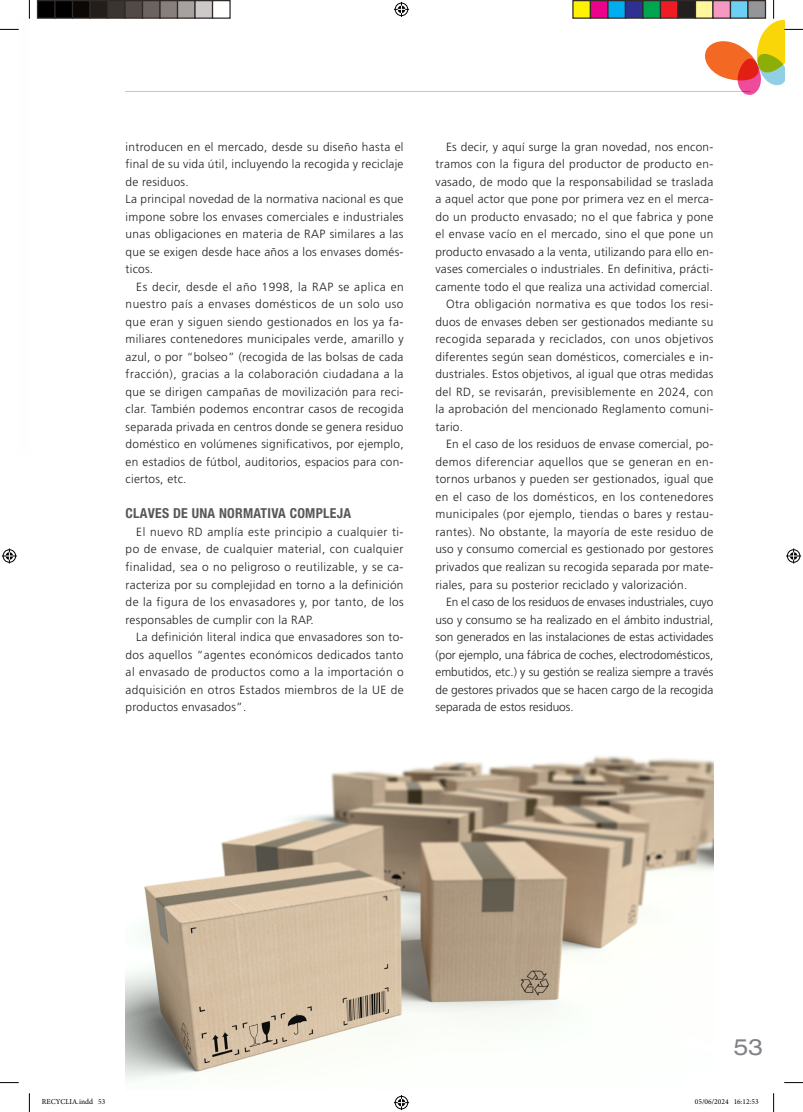
<style>
.page{position:relative;width:803px;height:1112px;background:#fff}
.page>*{position:absolute;margin:0;border:0;box-sizing:border-box;transform-origin:0 0}
.t1{font:expanded 22.5px "Helvetica Neue LT Std";color:#808285}
.t2{font:700 condensed 13.75px "Helvetica Neue LT Std";letter-spacing:.02em;color:#57585a}
.t3{font:300 11.88px/17.5px "Frutiger";letter-spacing:.02em;color:#231f20;text-align:justify}
.t4{font:7.5px "Minion Pro";color:#000}
</style>
<div class="page">
<hr style="left:125px;top:91px;width:625px;height:1px;background:#b8d989">
<img style="left:125px;top:756px;width:588px;height:325px">
<svg style="left:0;top:29px;width:19px;height:1px"></svg>
<svg style="left:0;top:1082px;width:19px;height:1px"></svg>
<svg style="left:784px;top:1082px;width:19px;height:1px"></svg>
<svg style="left:29px;top:0;width:1px;height:19px"></svg>
<svg style="left:29px;top:1093px;width:1px;height:18px"></svg>
<svg style="left:705px;top:0;width:98px;height:95px"></svg>
<svg style="left:773px;top:1093px;width:1px;height:18px"></svg>
<svg style="left:394px;top:2px;width:15px;height:15px"></svg>
<svg style="left:394px;top:1095px;width:15px;height:14px"></svg>
<svg style="left:2px;top:548px;width:15px;height:15px"></svg>
<svg style="left:786px;top:548px;width:15px;height:15px"></svg>
<div style="left:38px;top:1px;width:17px;height:17px;background:#000"></div>
<div style="left:37px;top:0;width:19px;height:19px;border:1px solid #302a28"></div>
<div style="left:55px;top:1px;width:18px;height:17px;background:#000"></div>
<div style="left:54px;top:0;width:19px;height:19px;border:1px solid #302a28"></div>
<div style="left:73px;top:1px;width:17px;height:17px;background:#0c0806"></div>
<div style="left:72px;top:0;width:19px;height:19px;border:1px solid #302a28"></div>
<div style="left:90px;top:1px;width:18px;height:17px;background:#241e1b"></div>
<div style="left:89px;top:0;width:19px;height:19px;border:1px solid #302a28"></div>
<div style="left:108px;top:1px;width:17px;height:17px;background:#3b3532"></div>
<div style="left:107px;top:0;width:19px;height:19px;border:1px solid #302a28"></div>
<div style="left:125px;top:1px;width:18px;height:17px;background:#524a47"></div>
<div style="left:124px;top:0;width:19px;height:19px;border:1px solid #302a28"></div>
<div style="left:143px;top:1px;width:17px;height:17px;background:#6b6360"></div>
<div style="left:142px;top:0;width:19px;height:19px;border:1px solid #302a28"></div>
<div style="left:160px;top:1px;width:18px;height:17px;background:#867f7c"></div>
<div style="left:159px;top:0;width:19px;height:19px;border:1px solid #302a28"></div>
<div style="left:178px;top:1px;width:17px;height:17px;background:#a7a2a0"></div>
<div style="left:177px;top:0;width:19px;height:19px;border:1px solid #302a28"></div>
<div style="left:195px;top:1px;width:18px;height:17px;background:#cdc9c8"></div>
<div style="left:194px;top:0;width:19px;height:19px;border:1px solid #302a28"></div>
<div style="left:212px;top:0;width:19px;height:19px;border:1px solid #302a28"></div>
<div style="left:573px;top:1px;width:17px;height:17px;background:#fff101"></div>
<div style="left:572px;top:0;width:19px;height:19px;border:1px solid #302a28"></div>
<div style="left:590px;top:1px;width:18px;height:17px;background:#ed028c"></div>
<div style="left:590px;top:0;width:18px;height:19px;border:1px solid #302a28"></div>
<div style="left:608px;top:1px;width:17px;height:17px;background:#00aeef"></div>
<div style="left:607px;top:0;width:19px;height:19px;border:1px solid #302a28"></div>
<div style="left:625px;top:1px;width:18px;height:17px;background:#2e3092"></div>
<div style="left:625px;top:0;width:18px;height:19px;border:1px solid #302a28"></div>
<div style="left:643px;top:1px;width:17px;height:17px;background:#00a54f"></div>
<div style="left:642px;top:0;width:19px;height:19px;border:1px solid #302a28"></div>
<div style="left:660px;top:1px;width:18px;height:17px;background:#ee1d23"></div>
<div style="left:660px;top:0;width:18px;height:19px;border:1px solid #302a28"></div>
<div style="left:678px;top:1px;width:17px;height:17px;background:#231f20"></div>
<div style="left:677px;top:0;width:19px;height:19px;border:1px solid #302a28"></div>
<div style="left:695px;top:1px;width:18px;height:17px;background:#fff79a"></div>
<div style="left:695px;top:0;width:18px;height:19px;border:1px solid #302a28"></div>
<div style="left:713px;top:1px;width:17px;height:17px;background:#f499c2"></div>
<div style="left:712px;top:0;width:19px;height:19px;border:1px solid #302a28"></div>
<div style="left:730px;top:1px;width:18px;height:17px;background:#6bcff6"></div>
<div style="left:730px;top:0;width:18px;height:19px;border:1px solid #302a28"></div>
<div style="left:748px;top:1px;width:17px;height:17px;background:#939598"></div>
<div style="left:747px;top:0;width:19px;height:19px;border:1px solid #302a28"></div>
<p class="t3" style="left:126px;top:138px;width:279px">introducen en el mercado, desde su diseño hasta el final de su vida útil, incluyendo la recogida y reciclaje de residuos.</p>
<p class="t3" style="left:126px;top:190px;width:279px">La principal novedad de la normativa nacional es que impone sobre los envases comerciales e industriales unas obligaciones en materia de RAP similares a las que se exigen desde hace años a los envases domés&shy;ticos.</p>
<p class="t3" style="left:126px;top:278px;width:280px;text-indent:11px">Es decir, desde el año 1998, la RAP se aplica en nuestro país a envases domésticos de un solo uso que eran y siguen siendo gestionados en los ya fa&shy;miliares contenedores municipales verde, amarillo y azul, o por “bolseo” (recogida de las bolsas de cada fracción), gracias a la colaboración ciudadana a la que se dirigen campañas de movilización para reci&shy;clar. También podemos encontrar casos de recogida separada privada en centros donde se genera residuo doméstico en volúmenes significativos, por ejemplo, en estadios de fútbol, auditorios, espacios para con&shy;ciertos, etc.</p>
<p class="t2" style="left:126px;top:505px;width:227px">CLAVES DE UNA NORMATIVA COMPLEJA</p>
<p class="t3" style="left:126px;top:523px;width:280px;text-indent:11px">El nuevo RD amplía este principio a cualquier ti&shy;po de envase, de cualquier material, con cualquier finalidad, sea o no peligroso o reutilizable, y se ca&shy;racteriza por su complejidad en torno a la definición de la figura de los envasadores y, por tanto, de los responsables de cumplir con la RAP.</p>
<p class="t3" style="left:126px;top:628px;width:280px;text-indent:11px">La definición literal indica que envasadores son to&shy;dos aquellos “agentes económicos dedicados tanto al envasado de productos como a la importación o adquisición en otros Estados miembros de la UE de productos envasados”.</p>
<p class="t3" style="left:435px;top:138px;width:279px;text-indent:11px">Es decir, y aquí surge la gran novedad, nos encon&shy;tramos con la figura del productor de producto en&shy;vasado, de modo que la responsabilidad se traslada a aquel actor que pone por primera vez en el merca&shy;do un producto envasado; no el que fabrica y pone el envase vacío en el mercado, sino el que pone un producto envasado a la venta, utilizando para ello en&shy;vases comerciales o industriales. En definitiva, prácti&shy;camente todo el que realiza una actividad comercial.</p>
<p class="t3" style="left:435px;top:295px;width:279px;text-indent:11px">Otra obligación normativa es que todos los resi&shy;duos de envases deben ser gestionados mediante su recogida separada y reciclados, con unos objetivos diferentes según sean domésticos, comerciales e in&shy;dustriales. Estos objetivos, al igual que otras medidas del RD, se revisarán, previsiblemente en 2024, con la aprobación del mencionado Reglamento comuni&shy;tario.</p>
<p class="t3" style="left:435px;top:435px;width:279px;text-indent:11px">En el caso de los residuos de envase comercial, po&shy;demos diferenciar aquellos que se generan en en&shy;tornos urbanos y pueden ser gestionados, igual que en el caso de los domésticos, en los contenedores municipales (por ejemplo, tiendas o bares y restau&shy;rantes). No obstante, la mayoría de este residuo de uso y consumo comercial es gestionado por gestores privados que realizan su recogida separada por mate&shy;riales, para su posterior reciclado y valorización.</p>
<p class="t3" style="left:435px;top:593px;width:279px;text-indent:11px">En el caso de los residuos de envases industriales, cuyo uso y consumo se ha realizado en el ámbito industrial, son generados en las instalaciones de estas actividades (por ejemplo, una fábrica de coches, electrodomésticos, embutidos, etc.) y su gestión se realiza siempre a través de gestores privados que se hacen cargo de la recogida separada de estos residuos.</p>
<p class="t1" style="left:733px;top:1033px;width:32px">53</p>
<p class="t4" style="left:42px;top:1096px;width:65px">RECYCLIA.indd 53</p>
<p class="t4" style="left:695px;top:1096px;width:65px">05/06/2024 16:12:53</p>
</div>
